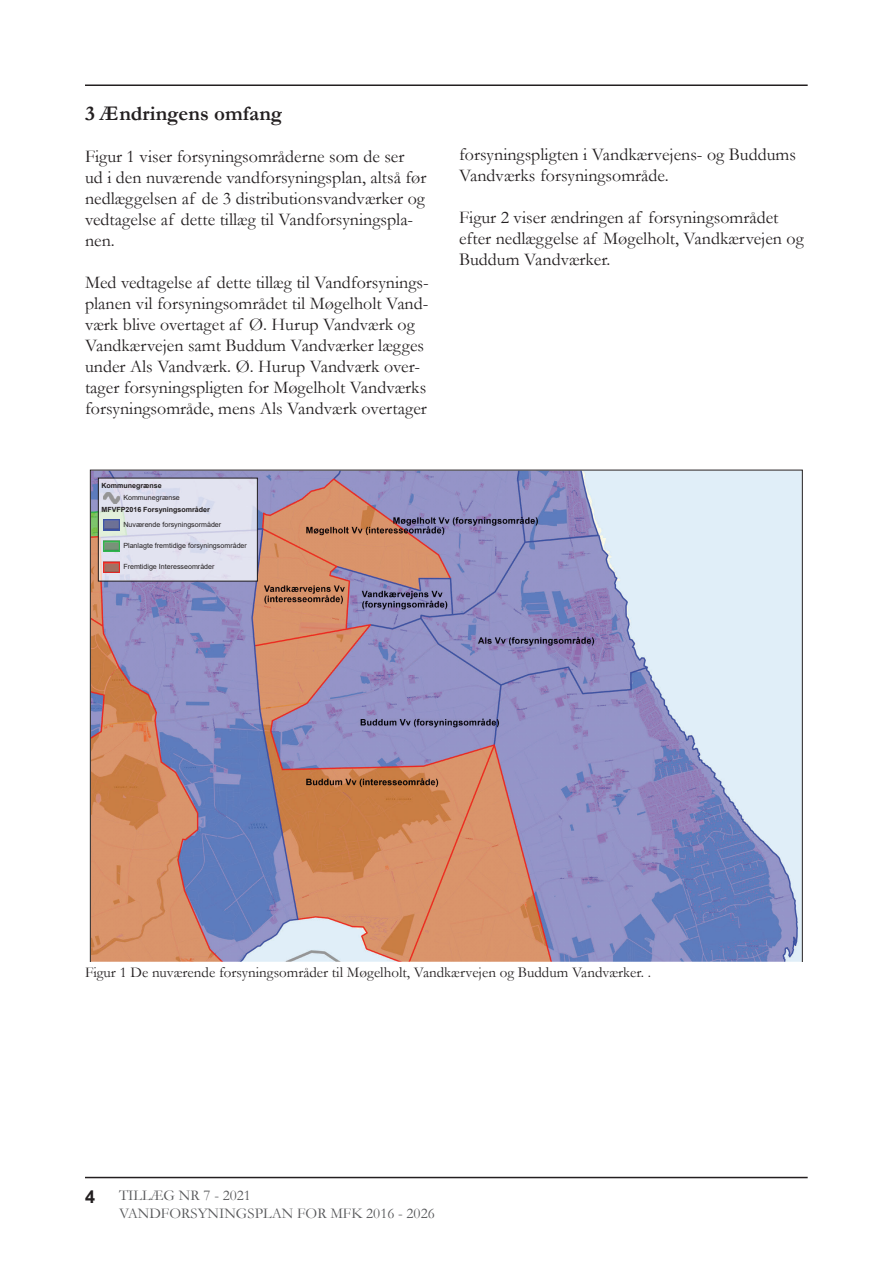
<style>
.page{position:relative;width:893px;height:1263px;background:#fff}
.page>*{position:absolute;margin:0;border:0;box-sizing:border-box;transform-origin:0 0}
.t1{font:700 21px "Garamond";color:#231f20}
.t2{font:18px/21px "Garamond";color:#231f20}
.t3{font:700 18px "Arial";color:#231f20}
.t4{font:15px "Garamond";color:#231f20}
.t5{font:15px/18px "Garamond";color:#57585a}
.t6{font:7.05px "Arial";color:#231f20}
.t7{font:700 7.05px "Arial";color:#231f20}
</style>
<div class="page">
<svg style="left:90px;top:470px;width:713px;height:492px;background:#ae9eb0"></svg>
<hr style="left:85px;top:85px;width:723px;height:1px;background:#231f20">
<hr style="left:85px;top:1177px;width:723px;height:1px;background:#231f20">
<p class="t1" style="left:85px;top:102px;width:199px">3 Ændringens omfang</p>
<p class="t2" style="left:85px;top:146px;width:343px">Figur 1 viser forsyningsområderne som de ser ud i den nuværende vandforsyningsplan, altså før nedlæggelsen af de 3 distributionsvandværker og vedtagelse af dette tillæg til Vandforsyningspla&shy;nen.</p>
<p class="t2" style="left:85px;top:272px;width:345px">Med vedtagelse af dette tillæg til Vandforsynings&shy;planen vil forsyningsområdet til Møgelholt Vand&shy;værk blive overtaget af Ø. Hurup Vandværk og Vandkærvejen samt Buddum Vandværker lægges under Als Vandværk. Ø. Hurup Vandværk over&shy;tager forsyningspligten for Møgelholt Vandværks forsyningsområde, mens Als Vandværk overtager</p>
<p class="t7" style="left:101px;top:481px;width:62px">Kommunegrænse</p>
<p class="t6" style="left:123px;top:493px;width:58px">Kommunegrænse</p>
<p class="t7" style="left:101px;top:505px;width:110px">MFVFP2016 Forsyningsområder</p>
<p class="t6" style="left:123px;top:520px;width:99px">Nuværende forsyningsormåder</p>
<p class="t6" style="left:123px;top:542px;width:125px">Planlagte fremtidige forsyningsområder</p>
<p class="t6" style="left:123px;top:563px;width:93px">Fremtidige Interesseområder</p>
<p class="t2" style="left:459px;top:144px;width:338px">forsyningspligten i Vandkærvejens- og Buddums<br>Vandværks forsyningsområde.</p>
<p class="t2" style="left:459px;top:207px;width:346px">Figur 2 viser ændringen af forsyningsområdet efter nedlæggelse af Møgelholt, Vandkærvejen og<br>Buddum Vandværker.</p>
<p class="t4" style="left:85px;top:964px;width:567px">Figur 1 De nuværende forsyningsområder til Møgelholt, Vandkærvejen og Buddum Vandværker. .</p>
<p class="t3" style="left:85px;top:1187px;width:12px">4</p>
<p class="t5" style="left:119px;top:1187px;width:317px">TILLÆG NR 7 - 2021<br>VANDFORSYNINGSPLAN FOR MFK 2016 - 2026</p>
</div>
